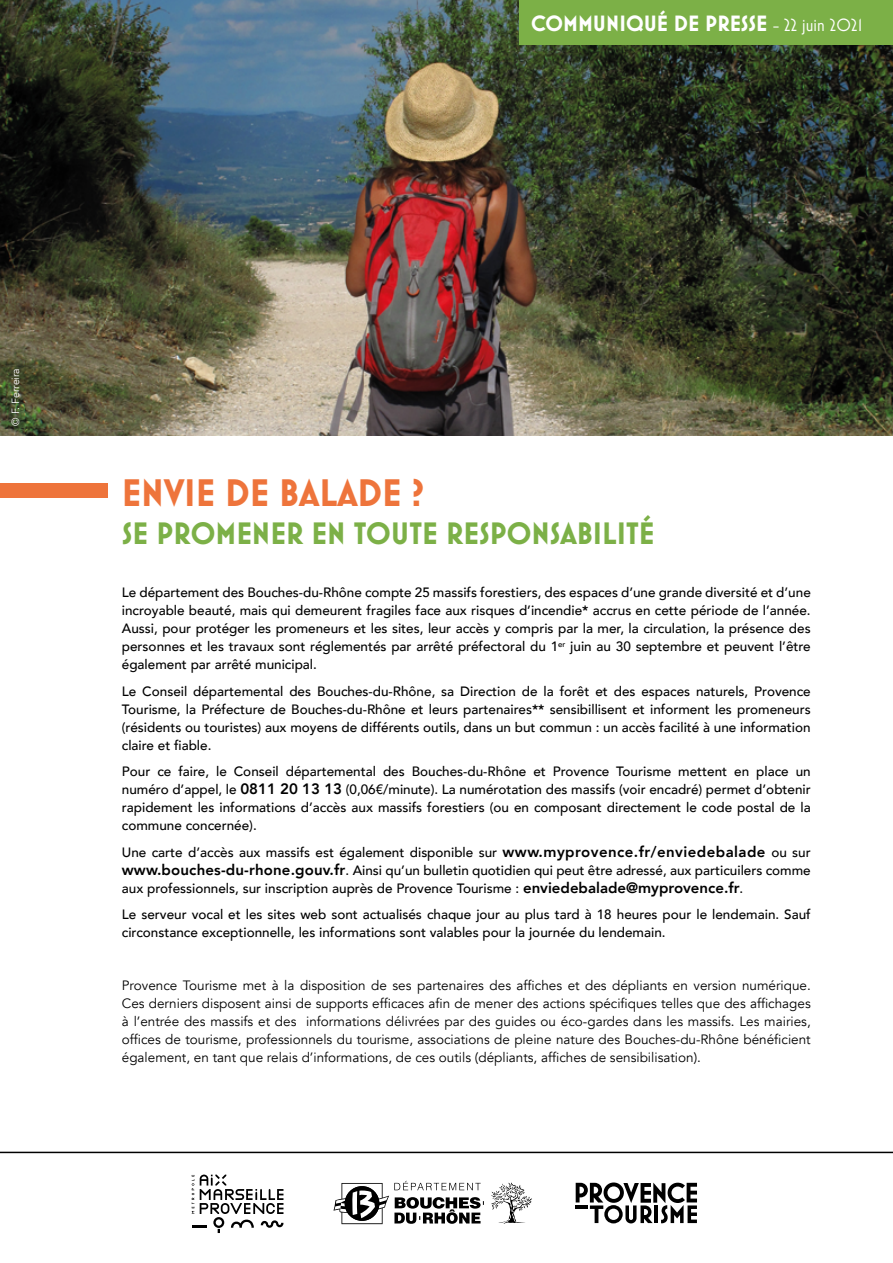
<style>
.page{position:relative;width:893px;height:1263px;background:#fff}
.page>*{position:absolute;margin:0;border:0;box-sizing:border-box;transform-origin:0 0}
.t1{font:700 39px "Mostra Nuova";color:#ee743b}
.t2{font:700 31.5px "Mostra Nuova";color:#7cb047}
.t3{font:700 22.5px "Mostra Nuova";color:#fff}
.t4{font:500 13.5px/18px "Avenir";color:#000;text-align:justify}
.t5{font:13.5px/18px "Avenir";color:#000;text-align:justify}
.t6{font:10.5px "Avenir";color:#fff}
.s1{font-weight:400;font-size:18px}
.s2{font-weight:800}
.s3{font-weight:800;font-size:15px}
</style>
<div class="page">
<svg style="left:576px;top:1182px;width:121px;height:41px"></svg>
<hr style="left:576px;top:1205px;width:12px;height:4px;background:#000">
<svg style="left:192px;top:1174px;width:91px;height:59px"></svg>
<svg style="left:333px;top:1181px;width:151px;height:43px"></svg>
<svg style="left:491px;top:1182px;width:41px;height:42px"></svg>
<hr style="left:0;top:1152px;width:893px;height:1px;background:#000">
<img style="left:0;top:0;width:893px;height:436px">
<div style="left:520px;top:0;width:373px;height:45px;background:#7cb047"></div>
<div style="left:0;top:483px;width:108px;height:15px;background:#ee743b"></div>
<h3 class="t3" style="left:531px;top:10px;width:333px">COMMUNIQUÉ DE PRESSE <span class="s1">- 22 juin 2021</span></h3>
<p class="t6" style="left:9px;top:426px;width:59px;rotate:-90deg">© F. Ferreira</p>
<h1 class="t1" style="left:122px;top:470px;width:304px">ENVIE DE BALADE ?</h1>
<h2 class="t2" style="left:122px;top:515px;width:534px">SE PROMENER EN TOUTE RESPONSABILITÉ</h2>
<p class="t4" style="left:122px;top:583px;width:690px">Le département des Bouches-du-Rhône compte 25 massifs forestiers, des espaces d’une grande diversité et d’une incroyable beauté, mais qui demeurent fragiles face aux risques d’incendie<span class="s2">*</span> accrus en cette période de l’année.<br>Aussi, pour protéger les promeneurs et les sites, leur accès y compris par la mer, la circulation, la présence des personnes et les travaux sont réglementés par arrêté préfectoral du 1<sup>er</sup> juin au 30 septembre et peuvent l’être également par arrêté municipal.</p>
<p class="t4" style="left:122px;top:681px;width:690px">Le Conseil départemental des Bouches-du-Rhône, sa Direction de la forêt et des espaces naturels, Provence Tourisme, la Préfecture de Bouches-du-Rhône et leurs partenaires<span class="s2">**</span> sensibillisent et informent les promeneurs (résidents ou touristes) aux moyens de différents outils, dans un but commun : un accès facilité à une information claire et fiable.</p>
<p class="t4" style="left:122px;top:762px;width:690px">Pour ce faire, le Conseil départemental des Bouches-du-Rhône et Provence Tourisme mettent en place un numéro d’appel, le <span class="s3">0811 20 13 13</span> (0,06€/minute). La numérotation des massifs (voir encadré) permet d’obtenir rapidement les informations d’accès aux massifs forestiers (ou en composant directement le code postal de la commune concernée).</p>
<p class="t4" style="left:122px;top:842px;width:690px">Une carte d’accès aux massifs est également disponible sur <span class="s3">www.myprovence.fr/enviedebalade</span> ou sur <span class="s3">www.bouches-du-rhone.gouv.fr</span>. Ainsi qu’un bulletin quotidien qui peut être adressé, aux particuilers comme aux professionnels, sur inscription auprès de Provence Tourisme : <span class="s3">enviedebalade@myprovence.fr</span>.</p>
<p class="t4" style="left:122px;top:905px;width:690px">Le serveur vocal et les sites web sont actualisés chaque jour au plus tard à 18 heures pour le lendemain. Sauf circonstance exceptionnelle, les informations sont valables pour la journée du lendemain.</p>
<p class="t5" style="left:122px;top:977px;width:690px">Provence Tourisme met à la disposition de ses partenaires des affiches et des dépliants en version numérique.<br>Ces derniers disposent ainsi de supports efficaces afin de mener des actions spécifiques telles que des affichages à l’entrée des massifs et des informations délivrées par des guides ou éco-gardes dans les massifs. Les mairies, offices de tourisme, professionnels du tourisme, associations de pleine nature des Bouches-du-Rhône bénéficient également, en tant que relais d’informations, de ces outils (dépliants, affiches de sensibilisation).</p>
</div>
